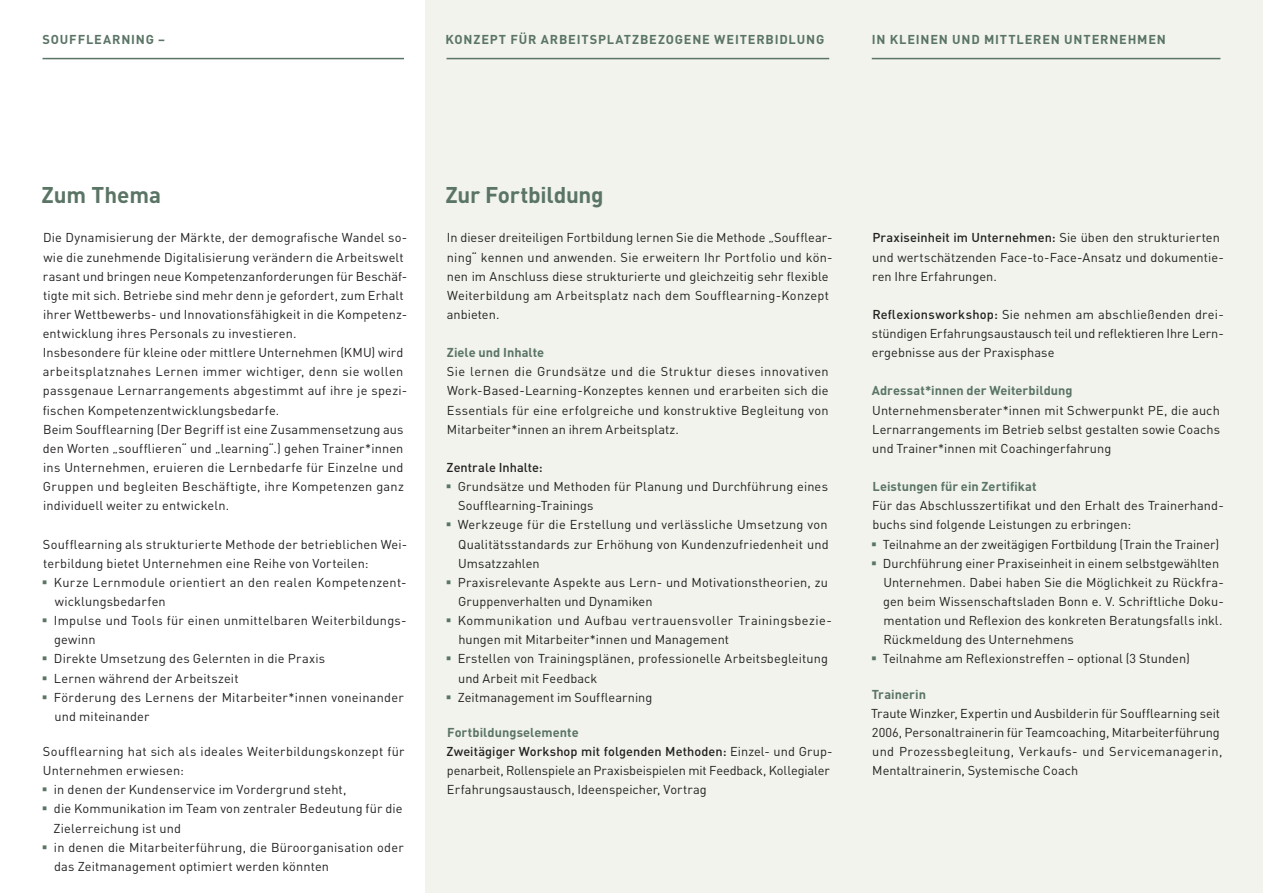
<style>
.page{position:relative;width:1263px;height:893px;background:#fff}
.page>*{position:absolute;margin:0;border:0;box-sizing:border-box;transform-origin:0 0}
._01_Headline_Titel{font:700 22.5px "DIN";letter-spacing:-.01em;color:#5a7465}
._04_Fließtext{font:12.75px/19.2px "DIN";letter-spacing:.01em;color:#231f20}
._03_Zwischenüberschr{font:700 12.75px "DIN";letter-spacing:.02em;color:#5a7465}
._04_Fließtext-2{font:12.75px/19.2px "DIN";letter-spacing:.03em;color:#231f20}
._03_Zwischenüberschr-2{font:700 12.75px "DIN";letter-spacing:.065em;color:#5a7465}
._04_Fließtext-3{font:500 12.75px "DIN";letter-spacing:.005em;color:#231f20}
.s1{color:#5a7465}
.s2{font-weight:500}
</style>
<div class="page">
<div style="left:425px;top:0;width:838px;height:893px;background:#f1f3ec"></div>
<hr style="left:43px;top:58px;width:361px;height:1px;background:#5a7465">
<hr style="left:872px;top:58px;width:348px;height:1px;background:#5a7465">
<hr style="left:446px;top:58px;width:383px;height:1px;background:#5a7465">
<p class="_03_Zwischenüberschr-2" style="left:43px;top:31px;width:124px">SOUFFLEARNING –</p>
<p class="_03_Zwischenüberschr-2" style="left:446px;top:31px;width:380px">KONZEPT FÜR ARBEITSPLATZBEZOGENE WEITERBIDLUNG</p>
<p class="_03_Zwischenüberschr-2" style="left:872px;top:31px;width:296px">IN KLEINEN UND MITTLEREN UNTERNEHMEN</p>
<p class="_01_Headline_Titel" style="left:42px;top:180px;width:121px">Zum Thema</p>
<p class="_04_Fließtext" style="left:43px;top:228px;width:366px">Die Dynamisierung der Märkte, der demografische Wandel so&shy;wie die zunehmende Digitalisierung verändern die Arbeitswelt rasant und bringen neue Kompetenzanforderungen für Beschäf&shy;tigte mit sich. Betriebe sind mehr denn je gefordert, zum Erhalt ihrer Wettbewerbs- und Innovationsfähigkeit in die Kompetenz&shy;entwicklung ihres Personals zu investieren.</p>
<p class="_04_Fließtext" style="left:43px;top:343px;width:366px">Insbesondere für kleine oder mittlere Unternehmen (KMU) wird arbeitsplatznahes Lernen immer wichtiger, denn sie wollen passgenaue Lernarrangements abgestimmt auf ihre je spezi&shy;fischen Kompetenzentwicklungsbedarfe.</p>
<p class="_04_Fließtext" style="left:43px;top:419px;width:363px;text-align:justify">Beim Soufflearning (Der Begriff ist eine Zusammensetzung aus den Worten „soufflieren“ und „learning“.) gehen Trainer*innen ins Unternehmen, eruieren die Lernbedarfe für Einzelne und Gruppen und begleiten Beschäftigte, ihre Kompetenzen ganz individuell weiter zu entwickeln.</p>
<p class="_04_Fließtext" style="left:43px;top:534px;width:366px">Soufflearning als strukturierte Methode der betrieblichen Wei&shy;terbildung bietet Unternehmen eine Reihe von Vorteilen:</p>
<p class="_04_Fließtext" style="left:55px;top:572px;width:353px;text-indent:-13px"><span class="s1">▪</span> Kurze Lernmodule orientiert an den realen Kompetenzent&shy;wicklungsbedarfen</p>
<p class="_04_Fließtext" style="left:54px;top:610px;width:354px;text-indent:-12px"><span class="s1">▪</span> Impulse und Tools für einen unmittelbaren Weiterbildungs&shy;gewinn</p>
<p class="_04_Fließtext" style="left:42px;top:649px;width:285px"><span class="s1">▪</span> Direkte Umsetzung des Gelernten in die Praxis</p>
<p class="_04_Fließtext" style="left:42px;top:668px;width:198px"><span class="s1">▪</span> Lernen während der Arbeitszeit</p>
<p class="_04_Fließtext" style="left:54px;top:687px;width:351px;text-indent:-13px"><span class="s1">▪</span> Förderung des Lernens der Mitarbeiter*innen voneinander und miteinander</p>
<p class="_04_Fließtext" style="left:43px;top:741px;width:363px">Soufflearning hat sich als ideales Weiterbildungskonzept für<br>Unternehmen erwiesen:</p>
<p class="_04_Fließtext" style="left:42px;top:780px;width:306px"><span class="s1">▪</span> in denen der Kundenservice im Vordergrund steht,</p>
<p class="_04_Fließtext" style="left:54px;top:799px;width:351px;text-indent:-12px"><span class="s1">▪</span> die Kommunikation im Team von zentraler Bedeutung für die<br>Zielerreichung ist und</p>
<p class="_04_Fließtext" style="left:54px;top:837px;width:351px;text-indent:-12px"><span class="s1">▪</span> in denen die Mitarbeiterführung, die Büroorganisation oder das Zeitmanagement optimiert werden könnten</p>
<p class="_01_Headline_Titel" style="left:445px;top:180px;width:160px">Zur Fortbildung</p>
<p class="_04_Fließtext" style="left:447px;top:228px;width:387px">In dieser dreiteiligen Fortbildung lernen Sie die Methode „Soufflear&shy;ning“ kennen und anwenden. Sie erweitern Ihr Portfolio und kön&shy;nen im Anschluss diese strukturierte und gleichzeitig sehr flexible Weiterbildung am Arbeitsplatz nach dem Soufflearning-Konzept anbieten.</p>
<p class="_03_Zwischenüberschr" style="left:447px;top:344px;width:99px">Ziele und Inhalte</p>
<p class="_04_Fließtext" style="left:447px;top:362px;width:383px;text-align:justify">Sie lernen die Grundsätze und die Struktur dieses innovativen Work-Based-Learning-Konzeptes kennen und erarbeiten sich die Essentials für eine erfolgreiche und konstruktive Begleitung von Mitarbeiter*innen an ihrem Arbeitsplatz.</p>
<p class="_04_Fließtext-3" style="left:447px;top:459px;width:98px">Zentrale Inhalte:</p>
<p class="_04_Fließtext" style="left:458px;top:476px;width:371px;text-indent:-12px"><span class="s1">▪</span> Grundsätze und Methoden für Planung und Durchführung eines<br>Soufflearning-Trainings</p>
<p class="_04_Fließtext" style="left:458px;top:515px;width:372px;text-align:justify;text-indent:-12px"><span class="s1">▪</span> Werkzeuge für die Erstellung und verlässliche Umsetzung von Qualitätsstandards zur Erhöhung von Kundenzufriedenheit und Umsatzzahlen</p>
<p class="_04_Fließtext" style="left:458px;top:572px;width:371px;text-indent:-12px"><span class="s1">▪</span> Praxisrelevante Aspekte aus Lern- und Motivationstheorien, zu<br>Gruppenverhalten und Dynamiken</p>
<p class="_04_Fließtext-2" style="left:458px;top:610px;width:375px;text-indent:-13px"><span class="s1">▪</span> Kommunikation und Aufbau vertrauensvoller Trainingsbezie&shy;hungen mit Mitarbeiter*innen und Management</p>
<p class="_04_Fließtext" style="left:458px;top:649px;width:371px;text-indent:-12px"><span class="s1">▪</span> Erstellen von Trainingsplänen, professionelle Arbeitsbegleitung und Arbeit mit Feedback</p>
<p class="_04_Fließtext" style="left:446px;top:687px;width:208px"><span class="s1">▪</span> Zeitmanagement im Soufflearning</p>
<p class="_03_Zwischenüberschr" style="left:447px;top:724px;width:133px">Fortbildungselemente</p>
<p class="_04_Fließtext" style="left:447px;top:741px;width:387px"><span class="s2">Zweitägiger Workshop mit folgenden Methoden:</span> Einzel- und Grup&shy;penarbeit, Rollenspiele an Praxisbeispielen mit Feedback, Kollegialer<br>Erfahrungsaustausch, Ideenspeicher, Vortrag</p>
<p class="_04_Fließtext" style="left:872px;top:228px;width:353px"><span class="s2">Praxiseinheit im Unternehmen:</span> Sie üben den strukturierten und wertschätzenden Face-to-Face-Ansatz und dokumentie&shy;ren Ihre Erfahrungen.</p>
<p class="_04_Fließtext" style="left:872px;top:304px;width:353px"><span class="s2">Reflexionsworkshop:</span> Sie nehmen am abschließenden drei&shy;stündigen Erfahrungsaustausch teil und reflektieren Ihre Lern&shy;ergebnisse aus der Praxisphase</p>
<p class="_03_Zwischenüberschr" style="left:872px;top:382px;width:202px">Adressat*innen der Weiterbildung</p>
<p class="_04_Fließtext" style="left:872px;top:400px;width:349px;text-align:justify">Unternehmensberater*innen mit Schwerpunkt PE, die auch Lernarrangements im Betrieb selbst gestalten sowie Coachs und Trainer*innen mit Coachingerfahrung</p>
<p class="_03_Zwischenüberschr" style="left:872px;top:478px;width:165px">Leistungen für ein Zertifikat</p>
<p class="_04_Fließtext" style="left:872px;top:496px;width:353px">Für das Abschlusszertifikat und den Erhalt des Trainerhand&shy;buchs sind folgende Leistungen zu erbringen:</p>
<p class="_04_Fließtext" style="left:871px;top:534px;width:350px"><span class="s1">▪</span> Teilnahme an der zweitägigen Fortbildung (Train the Trainer)</p>
<p class="_04_Fließtext" style="left:883px;top:553px;width:342px;text-indent:-12px"><span class="s1">▪</span> Durchführung einer Praxiseinheit in einem selbstgewählten Unternehmen. Dabei haben Sie die Möglichkeit zu Rückfra&shy;gen beim Wissenschaftsladen Bonn e. V. Schriftliche Doku&shy;mentation und Reflexion des konkreten Beratungsfalls inkl.<br>Rückmeldung des Unternehmens</p>
<p class="_04_Fließtext" style="left:871px;top:649px;width:320px"><span class="s1">▪</span> Teilnahme am Reflexionstreffen – optional (3 Stunden)</p>
<p class="_03_Zwischenüberschr" style="left:872px;top:685px;width:56px">Trainerin</p>
<p class="_04_Fließtext" style="left:871px;top:703px;width:353px">Traute Winzker, Expertin und Ausbilderin für Soufflearning seit 2006, Personaltrainerin für Teamcoaching, Mitarbeiterführung und Prozessbegleitung, Verkaufs- und Servicemanagerin, Mentaltrainerin, Systemische Coach</p>
</div>
